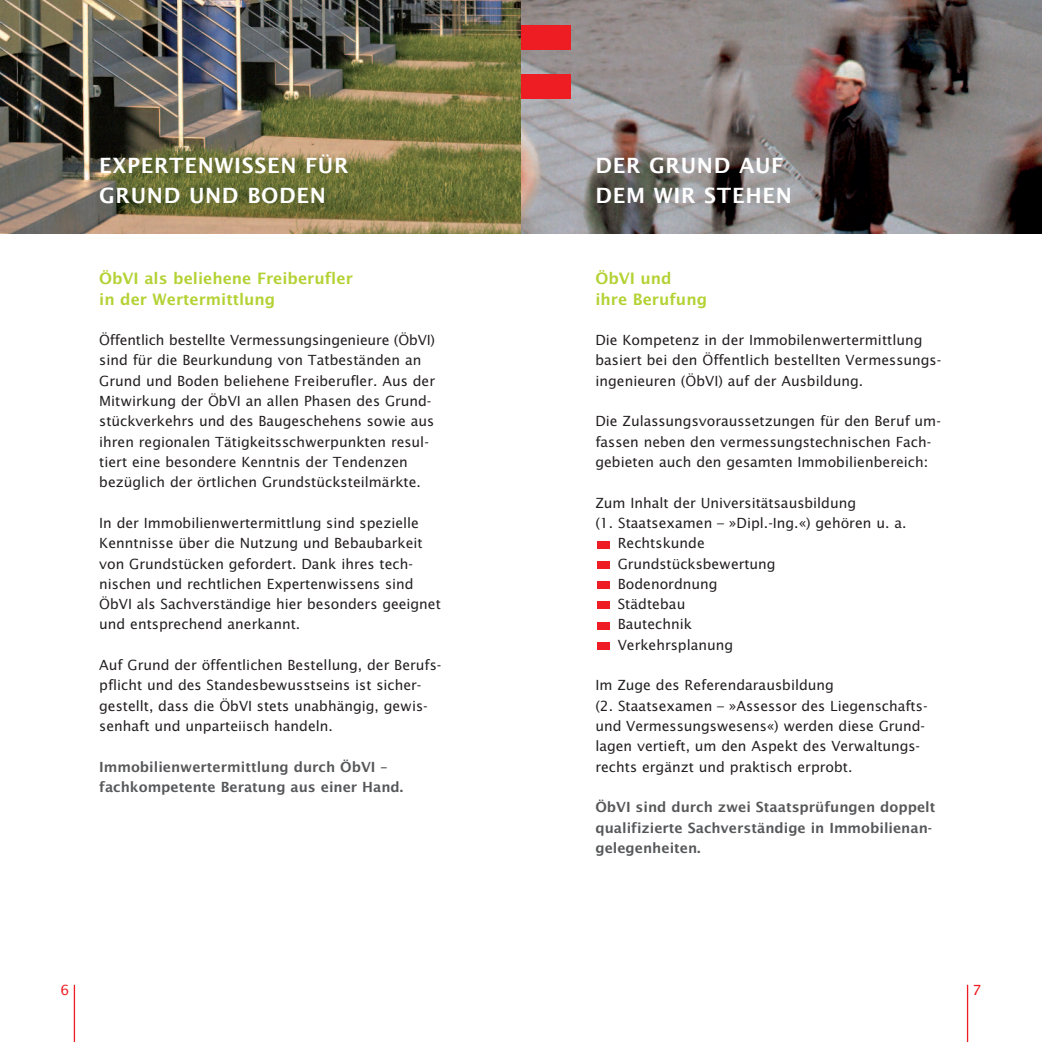
<style>
.page{position:relative;width:1042px;height:1042px;background:#fff}
.page>*{position:absolute;margin:0;border:0;box-sizing:border-box;transform-origin:0 0}
.t1{font:600 21px/30.4px "Lucida Sans";letter-spacing:.03em;color:#fff}
.t2{font:600 15.75px/20.3px "Lucida Sans";color:#b3d234}
.t3{font:14px/20.3px "Lucida Sans";color:#231f20}
.t4{font:600 14px/20.3px "Lucida Sans";color:#57585a}
.t5{font:14px "Lucida Sans";color:#ee1d23}
</style>
<div class="page">
<img style="left:521px;top:0;width:521px;height:233px">
<img style="left:0;top:0;width:521px;height:233px">
<div style="left:597px;top:642px;width:12px;height:8px;background:#ee1d23"></div>
<div style="left:597px;top:622px;width:12px;height:7px;background:#ee1d23"></div>
<div style="left:597px;top:602px;width:12px;height:7px;background:#ee1d23"></div>
<div style="left:597px;top:581px;width:12px;height:8px;background:#ee1d23"></div>
<div style="left:597px;top:561px;width:12px;height:7px;background:#ee1d23"></div>
<div style="left:597px;top:541px;width:12px;height:7px;background:#ee1d23"></div>
<div style="left:521px;top:25px;width:49px;height:25px;background:#ee1d23"></div>
<div style="left:521px;top:74px;width:49px;height:25px;background:#ee1d23"></div>
<hr style="left:74px;top:985px;width:1px;height:57px;background:#ee1d23">
<hr style="left:967px;top:985px;width:1px;height:57px;background:#ee1d23">
<h1 class="t1" style="left:99px;top:151px;width:251px">EXPERTENWISSEN FÜR<br>GRUND UND BODEN</h1>
<h1 class="t1" style="left:595px;top:151px;width:198px">DER GRUND AUF<br>DEM WIR STEHEN</h1>
<p class="t2" style="left:99px;top:269px;width:255px">ÖbVI als beliehene Freiberufler in der Wertermittlung</p>
<p class="t3" style="left:99px;top:331px;width:337px">Öffentlich bestellte Vermessungsingenieure (ÖbVI) sind für die Beurkundung von Tatbeständen an Grund und Boden beliehene Freiberufler. Aus der Mitwirkung der ÖbVI an allen Phasen des Grund&shy;stückverkehrs und des Baugeschehens sowie aus ihren regionalen Tätigkeitsschwerpunkten resul&shy;tiert eine besondere Kenntnis der Tendenzen bezüglich der örtlichen Grundstücksteilmärkte.</p>
<p class="t3" style="left:99px;top:514px;width:343px">In der Immobilienwertermittlung sind spezielle Kenntnisse über die Nutzung und Bebaubarkeit von Grundstücken gefordert. Dank ihres tech&shy;nischen und rechtlichen Expertenwissens sind ÖbVI als Sachverständige hier besonders geeignet und entsprechend anerkannt.</p>
<p class="t3" style="left:99px;top:656px;width:344px">Auf Grund der öffentlichen Bestellung, der Berufs&shy;pflicht und des Standesbewusstseins ist sicher&shy;gestellt, dass die ÖbVI stets unabhängig, gewis&shy;senhaft und unparteiisch handeln.</p>
<p class="t4" style="left:99px;top:757px;width:306px">Immobilienwertermittlung durch ÖbVI – fachkompetente Beratung aus einer Hand.</p>
<p class="t2" style="left:595px;top:269px;width:113px">ÖbVI und ihre Berufung</p>
<p class="t3" style="left:595px;top:331px;width:347px">Die Kompetenz in der Immobilenwertermittlung basiert bei den Öffentlich bestellten Vermessungs&shy;ingenieuren (ÖbVI) auf der Ausbildung.</p>
<p class="t3" style="left:595px;top:412px;width:347px">Die Zulassungsvoraussetzungen für den Beruf um&shy;fassen neben den vermessungstechnischen Fach&shy;gebieten auch den gesamten Immobilienbereich:</p>
<p class="t3" style="left:595px;top:493px;width:262px">Zum Inhalt der Universitätsausbildung</p>
<p class="t3" style="left:595px;top:514px;width:313px">(1. Staatsexamen – »Dipl.-Ing.«) gehören u. a.</p>
<p class="t3" style="left:618px;top:534px;width:89px">Rechtskunde</p>
<p class="t3" style="left:618px;top:554px;width:159px">Grundstücksbewertung</p>
<p class="t3" style="left:618px;top:575px;width:101px">Bodenordnung</p>
<p class="t3" style="left:618px;top:595px;width:69px">Städtebau</p>
<p class="t3" style="left:618px;top:615px;width:76px">Bautechnik</p>
<p class="t3" style="left:618px;top:635px;width:117px">Verkehrsplanung</p>
<p class="t3" style="left:595px;top:676px;width:334px">Im Zuge des Referendarausbildung<br>(2. Staatsexamen – »Assessor des Liegenschafts&shy;und Vermessungswesens«) werden diese Grund&shy;lagen vertieft, um den Aspekt des Verwaltungs&shy;rechts ergänzt und praktisch erprobt.</p>
<p class="t4" style="left:595px;top:798px;width:341px">ÖbVI sind durch zwei Staatsprüfungen doppelt qualifizierte Sachverständige in Immobilienan&shy;gelegenheiten.</p>
<p class="t5" style="left:61px;top:984px;width:10px">6</p>
<p class="t5" style="left:972px;top:984px;width:10px">7</p>
</div>
